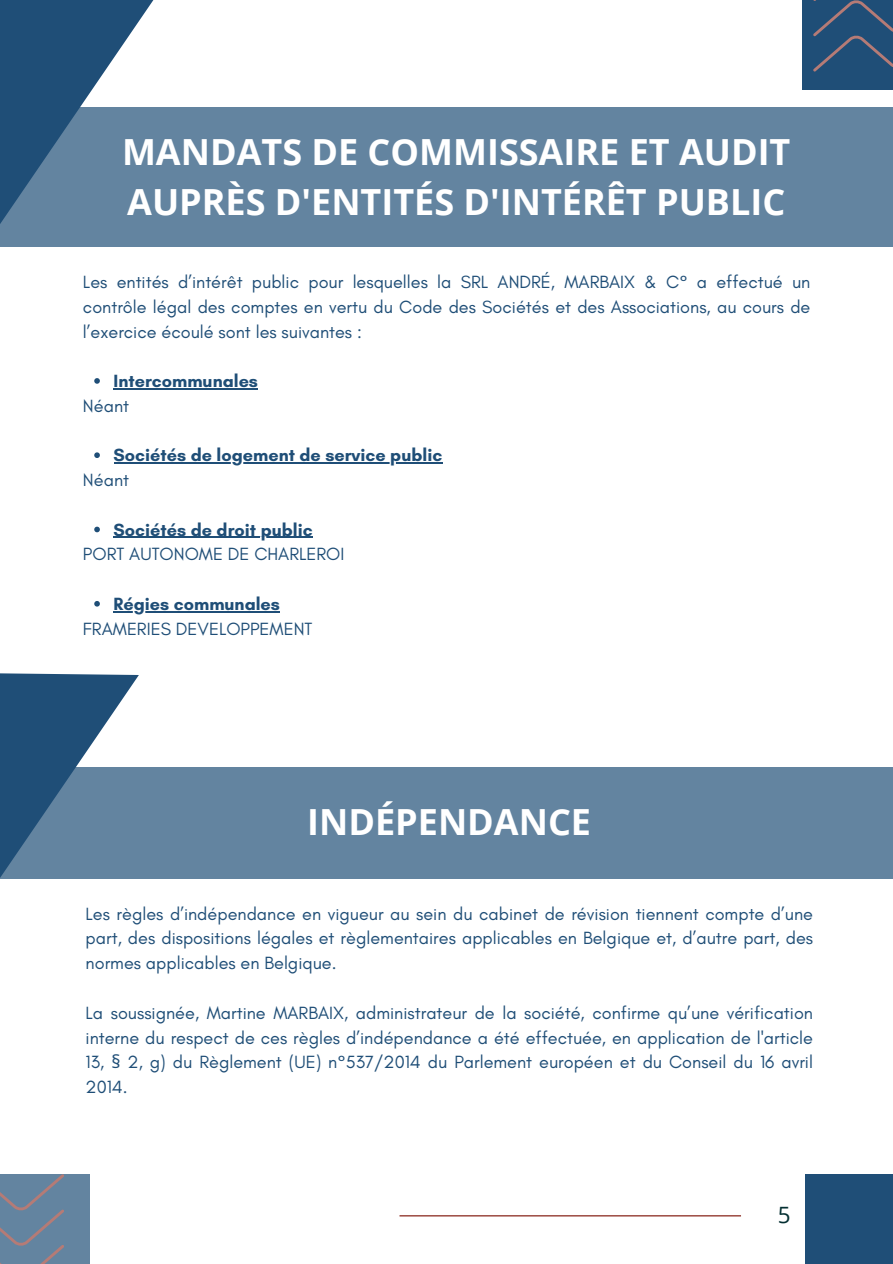
<style>
.page{position:relative;width:893px;height:1264px;background:#fff}
.page>*{position:absolute;margin:0;border:0;box-sizing:border-box;transform-origin:0 0}
.t1{font:700 36px/49.5px "Open Sans";color:#fff}
.t2{font:22.5px "Open Sans";color:#042f32}
.t3{font:18px/24.8px "Glacial Indifference";color:#1f4e77;text-align:justify}
.t4{font:700 18px "Glacial Indifference";color:#1f4e77}
.s1{font-family:"Noto Sans"}
</style>
<div class="page">
<div style="left:801px;top:0;width:91px;height:90px;background:#1f4e77"></div>
<div style="left:0;top:108px;width:892px;height:139px;background:#6384a0"></div>
<svg style="left:0;top:0;width:175px;height:224px"></svg>
<div style="left:0;top:1174px;width:89px;height:89px;background:#6384a0"></div>
<div style="left:805px;top:1174px;width:87px;height:89px;background:#1f4e77"></div>
<hr style="left:399px;top:1215px;width:342px;height:1px;background:#7a0c01">
<svg style="left:94px;top:378px;width:6px;height:6px"></svg>
<hr style="left:114px;top:388px;width:144px;height:1px;background:#1f4e77">
<svg style="left:94px;top:452px;width:6px;height:6px"></svg>
<hr style="left:114px;top:462px;width:328px;height:1px;background:#1f4e77">
<svg style="left:94px;top:526px;width:6px;height:6px"></svg>
<hr style="left:114px;top:537px;width:199px;height:1px;background:#1f4e77">
<svg style="left:94px;top:601px;width:6px;height:5px"></svg>
<hr style="left:114px;top:611px;width:166px;height:1px;background:#1f4e77">
<svg style="left:0;top:1174px;width:64px;height:89px"></svg>
<svg style="left:813px;top:0;width:79px;height:71px"></svg>
<div style="left:0;top:767px;width:892px;height:111px;background:#6384a0"></div>
<svg style="left:0;top:673px;width:139px;height:206px"></svg>
<p class="t1" style="left:122px;top:126px;width:670px">MANDATS DE COMMISSAIRE ET AUDIT<br>AUPRÈS D'ENTITÉS D'INTÉRÊT PUBLIC</p>
<p class="t3" style="left:83px;top:269px;width:729px">Les entités d’intérêt public pour lesquelles la SRL ANDRÉ, MARBAIX &amp; C° a effectué un contrôle légal des comptes en vertu du Code des Sociétés et des Associations, au cours de l’exercice écoulé sont les suivantes :</p>
<p class="t4" style="left:114px;top:370px;width:146px">Intercommunales</p>
<p class="t3" style="left:83px;top:393px;width:48px">Néant</p>
<h2 class="t4" style="left:114px;top:444px;width:330px">Sociétés de logement de service public</h2>
<p class="t3" style="left:83px;top:467px;width:48px">Néant</p>
<h2 class="t4" style="left:114px;top:518px;width:201px">Sociétés de droit public</h2>
<h1 class="t3" style="left:83px;top:541px;width:263px">PORT AUTONOME DE CHARLEROI</h1>
<p class="t4" style="left:114px;top:593px;width:168px">Régies communales</p>
<p class="t3" style="left:83px;top:616px;width:231px">FRAMERIES DEVELOPPEMENT</p>
<p class="t1" style="left:307px;top:796px;width:285px">INDÉPENDANCE</p>
<h1 class="t3" style="left:86px;top:901px;width:729px">Les règles d’indépendance en vigueur au sein du cabinet de révision tiennent compte d’une part, des dispositions légales et règlementaires applicables en Belgique et, d’autre part, des normes applicables en Belgique.</h1>
<p class="t3" style="left:86px;top:1000px;width:729px">La soussignée, Martine MARBAIX, administrateur de la société, confirme qu’une vérification interne du respect de ces règles d’indépendance a été effectuée, en application de l'article 13, <span class="s1">§</span> 2, g) du Règlement (UE) n°537/2014 du Parlement européen et du Conseil du 16 avril 2014.</p>
<p class="t2" style="left:777px;top:1199px;width:14px">5</p>
</div>
